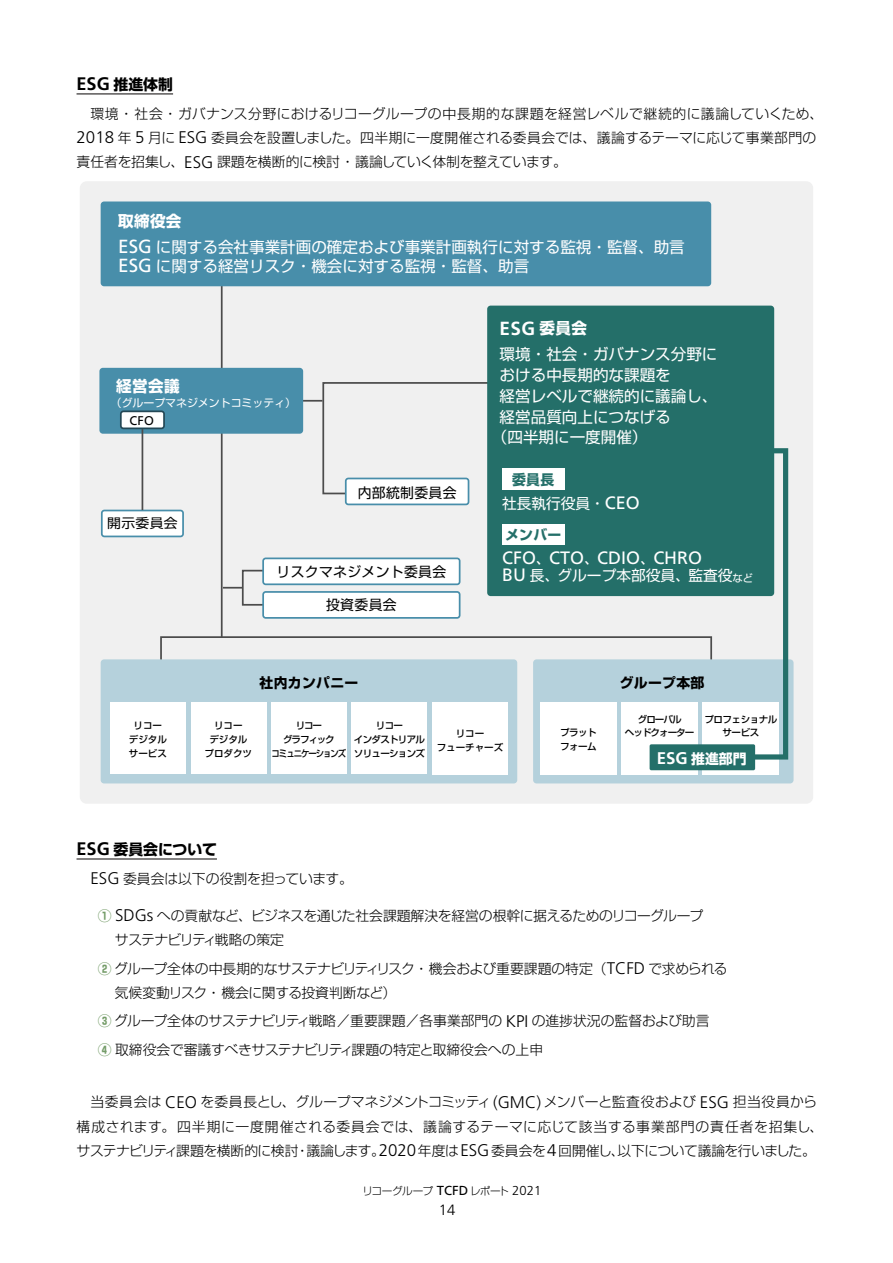
<style>
.page{position:relative;width:893px;height:1263px;background:#fff}
.page>*{position:absolute;margin:0;border:0;box-sizing:border-box;transform-origin:0 0}
.t1{font:19.05px "Frutiger LT Pro";color:#fff}
.t2{font:700 19.05px "Frutiger LT Pro";color:#fff}
.t3{font:700 18.15px "Frutiger LT Pro";color:#000}
.t4{font:18px "Frutiger LT Pro";color:#fff}
.t5{font:300 16.8px "Frutiger LT Pro";letter-spacing:.005em;color:#000}
.t6{font:700 16.8px "Frutiger LT Pro";color:#fff}
.t7{font:15.6px "P Shin Go Pr 6 N";color:#fff}
.t8{font:700 15.6px "P Shin Go Pr 6 N";letter-spacing:.025em;color:#fff}
.t9{font:700 15.6px "Shin Go Pr 6 N";color:#fff}
.t10{font:700 14.85px "P Shin Go Pr 6 N";color:#000}
.t11{font:300 14.85px "Frutiger LT Pro";color:#000}
.t12{font:14.7px "P Shin Go Pr 6 N";color:#fff}
.t13{font:700 14.1px "P Shin Go Pr 6 N";color:#246f69}
.t14{font:300 13.8px/24.2px "P Shin Go Pr 6 N";letter-spacing:-.005em;color:#000}
.t15{font:300 13.8px/24.2px "P Shin Go Pr 6 N";letter-spacing:.02em;color:#000}
.t16{font:300 13.8px "P Shin Go Pr 6 N";letter-spacing:-.03em;color:#000}
.t17{font:300 13.8px "P Shin Go Pr 6 N";letter-spacing:.05em;color:#000}
.t18{font:300 13.8px "P Shin Go Pr 6 N";letter-spacing:-.025em;color:#000}
.t19{font:13.8px "Shin Go Pr 6 N";letter-spacing:.025em;color:#000}
.t20{font:300 13.8px "P Shin Go Pr 6 N";letter-spacing:-.035em;color:#000}
.t21{font:700 13.8px "Shin Go Pr 6 N";letter-spacing:.025em;color:#000}
.t22{font:300 13.8px "P Shin Go Pr 6 N";letter-spacing:-.045em;color:#000}
.t23{font:700 13.8px "P Shin Go Pr 6 N";color:#fff}
.t24{font:700 13.8px "P Shin Go Pr 6 N";color:#246f69}
.t25{font:700 13.8px "P Shin Go Pr 6 N";color:#749c68}
.t26{font:13.05px "Shin Go Pr 6 N";letter-spacing:.025em;color:#000;scale:1.06 1}
.t27{font:13.05px "Frutiger LT Pro";color:#000}
.t28{font:300 12.9px "Frutiger LT Pro";color:#000}
.t29{font:12.6px "Frutiger LT Pro";color:#000}
.t30{font:10.95px "Shin Go Pr 6 N";color:#fff}
.t31{font:300 10.65px "P Shin Go Pr 6 N";letter-spacing:-.055em;color:#000}
.t32{font:500 9.45px/13.8px "Shin Go Pr 6 N";color:#000;text-align:center}
.t33{font:500 9.45px/13.8px "Shin Go Pr 6 N";letter-spacing:-.05em;color:#000}
.t34{font:500 9.45px/13.8px "Shin Go Pr 6 N";letter-spacing:-.12em;color:#000;text-align:center}
.t35{font:500 9.45px/13.8px "Shin Go Pr 6 N";letter-spacing:-.075em;color:#000;text-align:center}
.t36{font:500 9.45px/13.8px "Shin Go Pr 6 N";letter-spacing:-.1em;color:#000;text-align:center}
.s1{font-weight:700;color:#749c68}
.s2{font-family:"Frutiger LT Pro";font-size:16.8px}
</style>
<div class="page">
<hr style="left:77px;top:93px;width:96px;height:2px;background:#595757">
<div style="left:80px;top:181px;width:733px;height:623px;background:#f0f0f0;border-radius:7px"></div>
<div style="left:242px;top:570px;width:36px;height:36px;border:2px solid #4c4c4c"></div>
<hr style="left:221px;top:282px;width:2px;height:356px;background:#4c4c4c">
<hr style="left:223px;top:587px;width:20px;height:2px;background:#4c4c4c">
<div style="left:160px;top:636px;width:552px;height:25px;border:2px solid #4c4c4c"></div>
<div style="left:101px;top:659px;width:416px;height:124px;background:#b5d1dc;border-radius:3px"></div>
<div style="left:110px;top:702px;width:76px;height:72px;background:#fff"></div>
<div style="left:191px;top:702px;width:75px;height:72px;background:#fff"></div>
<div style="left:271px;top:702px;width:76px;height:72px;background:#fff"></div>
<div style="left:351px;top:702px;width:76px;height:72px;background:#fff"></div>
<div style="left:432px;top:702px;width:76px;height:73px;background:#fff"></div>
<div style="left:533px;top:659px;width:260px;height:124px;background:#b5d1dc;border-radius:3px"></div>
<div style="left:540px;top:702px;width:76px;height:73px;background:#fff"></div>
<div style="left:622px;top:702px;width:76px;height:73px;background:#fff"></div>
<div style="left:703px;top:702px;width:76px;height:73px;background:#fff"></div>
<div style="left:101px;top:201px;width:610px;height:85px;background:#488eaa;border-radius:3px"></div>
<div style="left:650px;top:744px;width:105px;height:26px;background:#246f69;border-radius:2px"></div>
<div style="left:487px;top:306px;width:287px;height:290px;background:#246f69;border-radius:3px"></div>
<div style="left:502px;top:469px;width:62px;height:21px;background:#fff"></div>
<div style="left:502px;top:524px;width:62px;height:21px;background:#fff"></div>
<svg style="left:303px;top:381px;width:185px;height:124px"></svg>
<svg style="left:101px;top:510px;width:83px;height:27px"></svg>
<div style="left:99px;top:368px;width:204px;height:66px;background:#488eaa;border-radius:3px"></div>
<svg style="left:120px;top:410px;width:45px;height:19px"></svg>
<svg style="left:262px;top:591px;width:198px;height:28px"></svg>
<svg style="left:262px;top:557px;width:198px;height:28px"></svg>
<svg style="left:744px;top:446px;width:47px;height:316px"></svg>
<hr style="left:142px;top:429px;width:1px;height:81px;background:#4c4c4c">
<hr style="left:77px;top:858px;width:140px;height:2px;background:#595757">
<p class="t10" style="left:114px;top:72px;width:61px">推進体制</p>
<h2 class="t3" style="left:77px;top:73px;width:35px">ESG</h2>
<p class="t15" style="left:211px;top:100px;width:614px;text-indent:-121px">環境・社会・ガバナンス分野におけるリコーグループの中長期的な課題を経営レベルで継続的に議論していくため、委員会を設置しました。四半期に一度開催される委員会では、議論するテーマに応じて事業部門の</p>
<p class="t14" style="left:118px;top:125px;width:15px">年</p>
<p class="t5" style="left:178px;top:128px;width:31px">ESG</p>
<p class="t5" style="left:77px;top:128px;width:39px">2018</p>
<p class="t5" style="left:135px;top:128px;width:11px">5</p>
<p class="t14" style="left:148px;top:125px;width:29px">月に</p>
<p class="t14" style="left:77px;top:149px;width:109px">責任者を招集し、</p>
<p class="t18" style="left:217px;top:151px;width:351px">課題を横断的に検討・議論していく体制を整えています。</p>
<p class="t5" style="left:184px;top:152px;width:31px">ESG</p>
<p class="t8" style="left:118px;top:208px;width:65px">取締役会</p>
<p class="t7" style="left:156px;top:234px;width:531px">に関する会社事業計画の確定および事業計画執行に対する監視・監督、助言</p>
<h1 class="t1" style="left:118px;top:235px;width:35px">ESG</h1>
<p class="t7" style="left:156px;top:253px;width:375px">に関する経営リスク・機会に対する監視・監督、助言</p>
<h1 class="t1" style="left:118px;top:254px;width:35px">ESG</h1>
<p class="t9" style="left:116px;top:374px;width:65px">経営会議</p>
<p class="t30" style="left:111px;top:393px;width:187px">（グループマネジメントコミッティ(</p>
<p class="t29" style="left:129px;top:413px;width:26px">CFO</p>
<p class="t26" style="left:107px;top:512px;width:68px">開示委員会</p>
<p class="t19" style="left:358px;top:481px;width:100px">内部統制委員会</p>
<p class="t19" style="left:276px;top:560px;width:171px">リスクマネジメント委員会</p>
<p class="t19" style="left:326px;top:594px;width:72px">投資委員会</p>
<p class="t21" style="left:259px;top:671px;width:100px">社内カンパニー</p>
<p class="t8" style="left:539px;top:316px;width:49px">委員会</p>
<h1 class="t2" style="left:500px;top:317px;width:37px">ESG</h1>
<p class="t7" style="left:500px;top:342px;width:219px">環境・社会・ガバナンス分野に</p>
<p class="t7" style="left:500px;top:362px;width:173px">おける中長期的な課題を</p>
<p class="t7" style="left:500px;top:383px;width:219px">経営レベルで継続的に議論し、</p>
<p class="t7" style="left:500px;top:404px;width:173px">経営品質向上につなげる</p>
<p class="t7" style="left:492px;top:425px;width:157px">（四半期に一度開催(</p>
<p class="t13" style="left:512px;top:469px;width:44px">委員長</p>
<p class="t12" style="left:502px;top:491px;width:104px">社長執行役員・</p>
<h3 class="t4" style="left:605px;top:492px;width:36px">CEO</h3>
<p class="t24" style="left:505px;top:524px;width:58px">メンバー</p>
<h3 class="t4" style="left:502px;top:547px;width:35px">CFO</h3>
<p class="t12" style="left:530px;top:563px;width:225px">長、グループ本部役員、監査役<sub>など</sub></p>
<h3 class="t4" style="left:549px;top:547px;width:36px">CTO</h3>
<h3 class="t4" style="left:597px;top:547px;width:44px">CDIO</h3>
<h3 class="t4" style="left:653px;top:547px;width:50px">CHRO</h3>
<p class="t12" style="left:536px;top:546px;width:16px">、</p>
<p class="t12" style="left:584px;top:546px;width:16px">、</p>
<p class="t12" style="left:640px;top:546px;width:16px">、</p>
<h3 class="t4" style="left:502px;top:564px;width:25px">BU</h3>
<p class="t21" style="left:620px;top:671px;width:86px">グループ本部</p>
<p class="t32" style="left:129px;top:718px;width:40px">リコーデジタルサービス</p>
<p class="t32" style="left:205px;top:718px;width:49px">リコー<br>デジタルプロダクツ</p>
<p class="t34" style="left:272px;top:718px;width:76px">リコー<br>グラフィック<br>コミュニケーションズ</p>
<p class="t35" style="left:354px;top:718px;width:73px">リコー<br>インダストリアルソリューションズ</p>
<p class="t32" style="left:437px;top:726px;width:68px">リコー<br>フューチャーズ</p>
<p class="t10" style="left:114px;top:837px;width:105px">委員会について</p>
<h2 class="t3" style="left:77px;top:838px;width:35px">ESG</h2>
<p class="t14" style="left:123px;top:865px;width:231px">委員会は以下の役割を担っています。</p>
<p class="t5" style="left:90px;top:869px;width:31px">ESG</p>
<p class="t33" style="left:560px;top:725px;width:38px">プラットフォーム</p>
<p class="t36" style="left:625px;top:712px;width:71px">グローバル<br>ヘッドクォーター</p>
<p class="t33" style="left:704px;top:712px;width:74px;text-align:center">プロフェショナルサービス</p>
<p class="t23" style="left:691px;top:748px;width:57px">推進部門</p>
<p class="t6" style="left:657px;top:748px;width:32px">ESG</p>
<p class="t16" style="left:157px;top:904px;width:548px">への貢献など、ビジネスを通じた社会課題解決を経営の根幹に据えるためのリコーグループ</p>
<p class="t25" style="left:98px;top:905px;width:15px">①</p>
<p class="t5" style="left:115px;top:906px;width:40px">SDGs</p>
<p class="t22" style="left:115px;top:929px;width:171px">サステナビリティ戦略の策定</p>
<p class="t14" style="left:115px;top:955px;width:493px;text-indent:-17px"><span class="s1">②</span> グループ全体の中長期的なサステナビリティリスク・機会および重要課題の特定（気候変動リスク・機会に関する投資判断など(</p>
<p class="t14" style="left:532px;top:1008px;width:179px">の進捗状況の監督および助言</p>
<p class="t14" style="left:648px;top:955px;width:81px">で求められる</p>
<p class="t5" style="left:607px;top:958px;width:40px">TCFD</p>
<p class="t14" style="left:98px;top:1005px;width:447px;line-height:28.5px"><span class="s1">③</span> グループ全体のサステナビリティ戦略／重要課題／各事業部門の<br><span class="s1">④</span> 取締役会で審議すべきサステナビリティ課題の特定と取締役会への上申</p>
<p class="t5" style="left:506px;top:1011px;width:24px">KPI</p>
<p class="t5" style="left:493px;top:1092px;width:50px">(GMC)</p>
<p class="t16" style="left:200px;top:1091px;width:292px">を委員長とし、グループマネジメントコミッティ</p>
<p class="t14" style="left:544px;top:1089px;width:154px">メンバーと監査役および</p>
<p class="t14" style="left:733px;top:1089px;width:86px">担当役員から</p>
<p class="t14" style="left:90px;top:1089px;width:73px">当委員会は</p>
<p class="t17" style="left:77px;top:1115px;width:748px">構成されます。四半期に一度開催される委員会では、議論するテーマに応じて該当する事業部門の責任者を招集し、</p>
<p class="t14" style="left:558px;top:1137px;width:259px">回開催し以下について議論を行いました。</p>
<p class="t14" style="left:611px;top:1137px;width:15px">、</p>
<p class="t5" style="left:165px;top:1092px;width:33px">CEO</p>
<p class="t5" style="left:700px;top:1092px;width:31px">ESG</p>
<p class="t20" style="left:76px;top:1139px;width:224px">サステナビリティ課題を横断的に検討</p>
<p class="t14" style="left:418px;top:1137px;width:129px">年度は<span class="s2">ESG</span>委員会を</p>
<p class="t14" style="left:306px;top:1137px;width:80px">議論します。</p>
<p class="t5" style="left:379px;top:1140px;width:39px">2020</p>
<p class="t5" style="left:547px;top:1140px;width:11px">4</p>
<p class="t14" style="left:296px;top:1137px;width:15px">・</p>
<p class="t31" style="left:362px;top:1182px;width:72px">リコーグループ</p>
<p class="t31" style="left:470px;top:1182px;width:41px">レポート</p>
<p class="t28" style="left:512px;top:1183px;width:30px">2021</p>
<p class="t27" style="left:437px;top:1183px;width:33px">TCFD</p>
<p class="t11" style="left:439px;top:1201px;width:18px">14</p>
</div>
